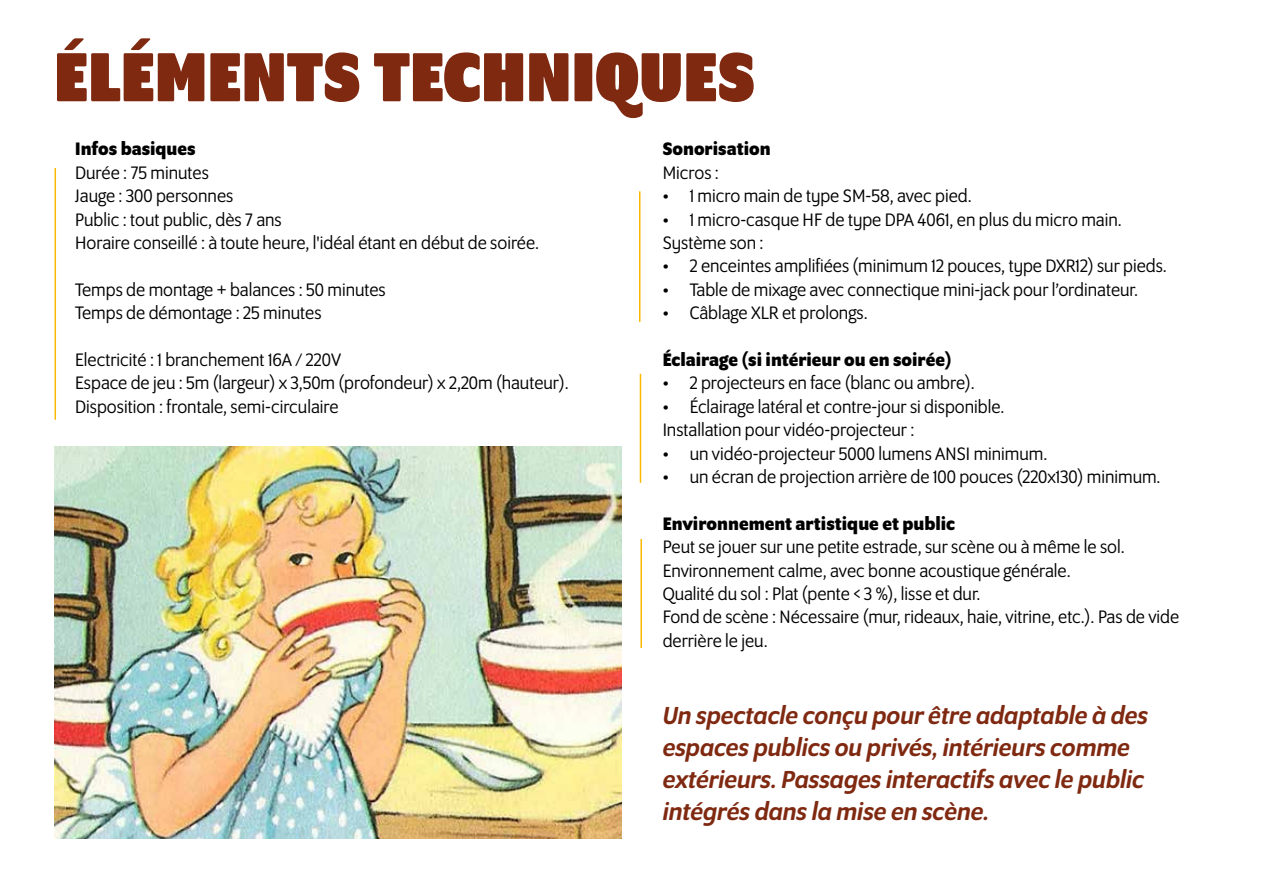
<style>
.page{position:relative;width:1263px;height:893px;background:#fff}
.page>*{position:absolute;margin:0;border:0;box-sizing:border-box;transform-origin:0 0}
.t1{font:900 75px "Program OT";color:#802911}
.t2{font:italic 500 26.55px/32px "Program OT";color:#802911}
.t3{font:19.5px/23.4px "Program OT";color:#000}
.t4{font:700 19.5px "Program OT";color:#000}
</style>
<div class="page">
<img style="left:54px;top:446px;width:567px;height:393px">
<hr style="left:55px;top:168px;width:1px;height:252px;background:#fbb800">
<hr style="left:640px;top:374px;width:1px;height:109px;background:#fbb800">
<hr style="left:640px;top:539px;width:2px;height:109px;background:#fbb800">
<hr style="left:639px;top:191px;width:1px;height:131px;background:#fbb800">
<h1 class="t1" style="left:54px;top:34px;width:702px">ÉLÉMENTS TECHNIQUES</h1>
<p class="t4" style="left:663px;top:138px;width:109px">Sonorisation</p>
<p class="t3" style="left:663px;top:161px;width:58px">Micros :</p>
<p class="t3" style="left:663px;top:184px;width:310px">• 1 micro main de type SM-58, avec pied.</p>
<p class="t3" style="left:663px;top:207px;width:461px">• 1 micro-casque HF de type DPA 4061, en plus du micro main.<br>Système son :</p>
<p class="t3" style="left:663px;top:254px;width:506px">• 2 enceintes amplifiées (minimum 12 pouces, type DXR12) sur pieds.</p>
<p class="t3" style="left:663px;top:278px;width:477px">• Table de mixage avec connectique mini-jack pour l’ordinateur.</p>
<p class="t3" style="left:663px;top:301px;width:207px">• Câblage XLR et prolongs.</p>
<p class="t4" style="left:663px;top:348px;width:291px">Éclairage (si intérieur ou en soirée)</p>
<p class="t3" style="left:663px;top:371px;width:314px">• 2 projecteurs en face (blanc ou ambre).</p>
<p class="t3" style="left:663px;top:395px;width:343px">• Éclairage latéral et contre-jour si disponible.<br>Installation pour vidéo-projecteur :</p>
<p class="t3" style="left:663px;top:441px;width:386px">• un vidéo-projecteur 5000 lumens ANSI minimum.</p>
<p class="t3" style="left:663px;top:465px;width:499px">• un écran de projection arrière de 100 pouces (220x130) minimum.</p>
<p class="t4" style="left:663px;top:512px;width:294px">Environnement artistique et public</p>
<p class="t3" style="left:663px;top:535px;width:518px">Peut se jouer sur une petite estrade, sur scène ou à même le sol.<br>Environnement calme, avec bonne acoustique générale.<br>Qualité du sol : Plat (pente &lt; 3 %), lisse et dur.<br>Fond de scène : Nécessaire (mur, rideaux, haie, vitrine, etc.). Pas de vide derrière le jeu.</p>
<p class="t4" style="left:75px;top:138px;width:122px">Infos basiques</p>
<p class="t3" style="left:75px;top:161px;width:465px">Durée : 75 minutes<br>Jauge : 300 personnes<br>Public : tout public, dès 7 ans<br>Horaire conseillé : à toute heure, l'idéal étant en début de soirée.</p>
<p class="t3" style="left:75px;top:278px;width:312px">Temps de montage + balances : 50 minutes<br>Temps de démontage : 25 minutes</p>
<p class="t3" style="left:75px;top:348px;width:495px">Electricité : 1 branchement 16A / 220V<br>Espace de jeu : 5m (largeur) x 3,50m (profondeur) x 2,20m (hauteur).<br>Disposition : frontale, semi-circulaire</p>
<h2 class="t2" style="left:663px;top:699px;width:487px">Un spectacle conçu pour être adaptable à des espaces publics ou privés, intérieurs comme extérieurs. Passages interactifs avec le public intégrés dans la mise en scène.</h2>
</div>
